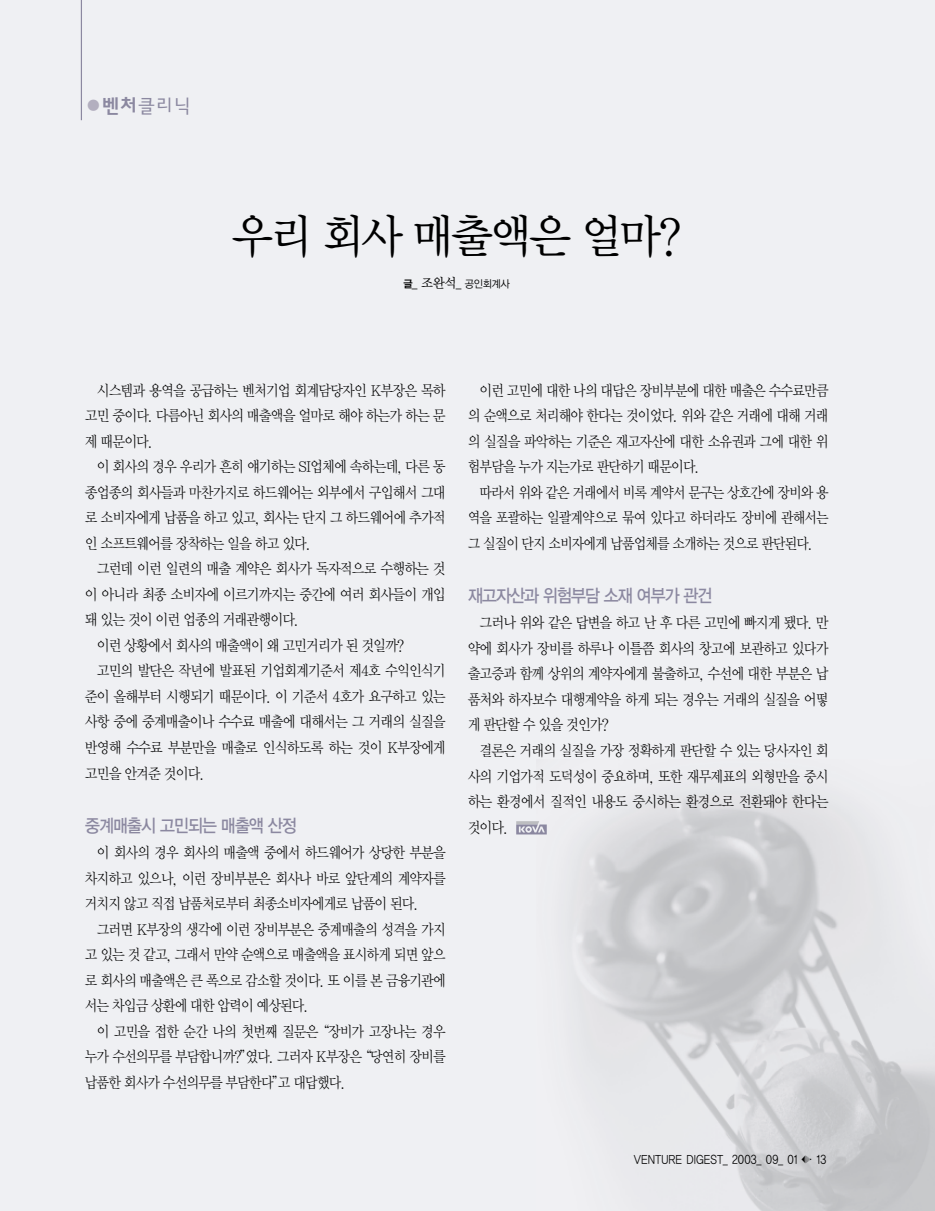
<style>
.page{position:relative;width:935px;height:1211px;background:#fff}
.page>*{position:absolute;margin:0;border:0;box-sizing:border-box;transform-origin:0 0}
.t1{font:46.5px "Y Mj O13";letter-spacing:-.115em;color:#000;scale:.95 1}
.t2{font:19.5px "YGO22 KS Cpc EUC H";color:#8b88a0}
.t3{font:18px "YGO13";letter-spacing:-.135em;color:#8b88a0;scale:.9 1}
.t4{font:15px/25.5px "Y Mj O12";letter-spacing:-.115em;color:#000;text-align:justify;scale:.9 1}
.t5{font:15px/25.5px "Y Mj O12";letter-spacing:-.115em;color:#000;text-align:justify;scale:.89 1}
.t6{font:15px/25.5px "Y Mj O12";letter-spacing:-.115em;color:#000;text-align:justify;scale:.88 1}
.t7{font:12px "YGO12";letter-spacing:-.06em;color:#000;scale:.85 1}
.t8{font:10.5px "YGO12";letter-spacing:-.11em;color:#000;scale:.95 1}
.s1{font-family:"YGO25 KS Cpc EUC H";font-size:18px;color:#b3afbf}
.s2{font-family:"YGO24 KS Cpc EUC H"}
.s3{font-family:"YGO14"}
.s4{font-size:12px}
.s5{font-family:"Y Mj O13";font-size:13.5px}
</style>
<div class="page">
<div style="left:0;top:0;width:934px;height:1210px;background:#eff0f3"></div>
<img style="left:536px;top:791px;width:398px;height:419px">
<hr style="left:81px;top:0;width:1px;height:120px;background:#8b88a0">
<svg style="left:516px;top:821px;width:30px;height:13px"></svg>
<svg style="left:801px;top:1154px;width:10px;height:9px"></svg>
<h2 class="t2" style="left:84px;top:97px;width:109px"><span class="s1">●</span><span class="s2">벤처</span>클리닉</h2>
<h1 class="t1" style="left:230px;top:215px;width:477px">우리 회사 매출액은 얼마?</h1>
<p class="t8" style="left:403px;top:279px;width:114px"><span class="s3">글</span><span class="s4">_</span> <span class="s5">조완석</span><span class="s4">_</span> 공인회계사</p>
<p class="t4" style="left:84px;top:378px;width:403px;text-indent:12px">시스템과 용역을 공급하는 벤처기업 회계담당자인 K부장은 목하 고민 중이다. 다름아닌 회사의 매출액을 얼마로 해야 하는가 하는 문 제 때문이다.</p>
<p class="t4" style="left:84px;top:455px;width:403px;text-indent:12px">이 회사의 경우 우리가 흔히 얘기하는 SI업체에 속하는데, 다른 동 종업종의 회사들과 마찬가지로 하드웨어는 외부에서 구입해서 그대 로 소비자에게 납품을 하고 있고, 회사는 단지 그 하드웨어에 추가적 인 소프트웨어를 장착하는 일을 하고 있다.</p>
<p class="t4" style="left:96px;top:557px;width:390px">그런데 이런 일련의 매출 계약은 회사가 독자적으로 수행하는 것</p>
<p class="t4" style="left:84px;top:582px;width:403px">이 아니라 최종 소비자에 이르기까지는 중간에 여러 회사들이 개입</p>
<p class="t4" style="left:84px;top:608px;width:240px">돼 있는 것이 이런 업종의 거래관행이다.</p>
<p class="t4" style="left:96px;top:633px;width:344px">이런 상황에서 회사의 매출액이 왜 고민거리가 된 것일까?</p>
<p class="t4" style="left:96px;top:659px;width:390px">고민의 발단은 작년에 발표된 기업회계기준서 제4호 수익인식기</p>
<p class="t4" style="left:84px;top:684px;width:403px">준이 올해부터 시행되기 때문이다. 이 기준서 4호가 요구하고 있는</p>
<p class="t4" style="left:84px;top:710px;width:403px">사항 중에 중계매출이나 수수료 매출에 대해서는 그 거래의 실질을</p>
<p class="t4" style="left:84px;top:735px;width:403px">반영해 수수료 부분만을 매출로 인식하도록 하는 것이 K부장에게</p>
<p class="t4" style="left:84px;top:761px;width:135px">고민을 안겨준 것이다.</p>
<p class="t3" style="left:84px;top:817px;width:238px">중계매출시 고민되는 매출액 산정</p>
<p class="t5" style="left:84px;top:840px;width:408px;text-indent:12px">이 회사의 경우 회사의 매출액 중에서 하드웨어가 상당한 부분을 차지하고 있으나, 이런 장비부분은 회사나 바로 앞단계의 계약자를 거치지 않고 직접 납품처로부터 최종소비자에게로 납품이 된다.</p>
<p class="t5" style="left:84px;top:917px;width:408px;text-indent:12px">그러면 K부장의 생각에 이런 장비부분은 중계매출의 성격을 가지 고 있는 것 같고, 그래서 만약 순액으로 매출액을 표시하게 되면 앞으 로 회사의 매출액은 큰 폭으로 감소할 것이다. 또 이를 본 금융기관에 서는 차입금 상환에 대한 압력이 예상된다.</p>
<p class="t5" style="left:84px;top:1019px;width:408px;text-indent:12px">이 고민을 접한 순간 나의 첫번째 질문은“장비가 고장나는 경우 누가 수선의무를 부담합니까?”였다. 그러자 K부장은“당연히 장비를 납품한 회사가 수선의무를 부담한다”고 대답했다.</p>
<p class="t5" style="left:467px;top:378px;width:408px;text-indent:12px">이런 고민에 대한 나의 대답은 장비부분에 대한 매출은 수수료만큼 의 순액으로 처리해야 한다는 것이었다. 위와 같은 거래에 대해 거래 의 실질을 파악하는 기준은 재고자산에 대한 소유권과 그에 대한 위 험부담을 누가 지는가로 판단하기 때문이다.</p>
<p class="t6" style="left:467px;top:480px;width:412px;text-indent:12px">따라서 위와 같은 거래에서 비록 계약서 문구는 상호간에 장비와 용 역을 포괄하는 일괄계약으로 묶여 있다고 하더라도 장비에 관해서는 그 실질이 단지 소비자에게 납품업체를 소개하는 것으로 판단된다.</p>
<p class="t3" style="left:467px;top:588px;width:274px">재고자산과 위험부담 소재 여부가 관건</p>
<p class="t4" style="left:467px;top:611px;width:403px;text-indent:12px">그러나 위와 같은 답변을 하고 난 후 다른 고민에 빠지게 됐다. 만 약에 회사가 장비를 하루나 이틀쯤 회사의 창고에 보관하고 있다가 출고증과 함께 상위의 계약자에게 불출하고, 수선에 대한 부분은 납 품처와 하자보수 대행계약을 하게 되는 경우는 거래의 실질을 어떻 게 판단할 수 있을 것인가?</p>
<p class="t4" style="left:467px;top:738px;width:403px;text-indent:12px">결론은 거래의 실질을 가장 정확하게 판단할 수 있는 당사자인 회 사의 기업가적 도덕성이 중요하며, 또한 재무제표의 외형만을 중시 하는 환경에서 질적인 내용도 중시하는 환경으로 전환돼야 한다는 것이다.</p>
<p class="t7" style="left:633px;top:1153px;width:195px">VENTURE DIGEST_ 2003_ 09_ 01</p>
<p class="t7" style="left:816px;top:1153px;width:14px">13</p>
</div>
